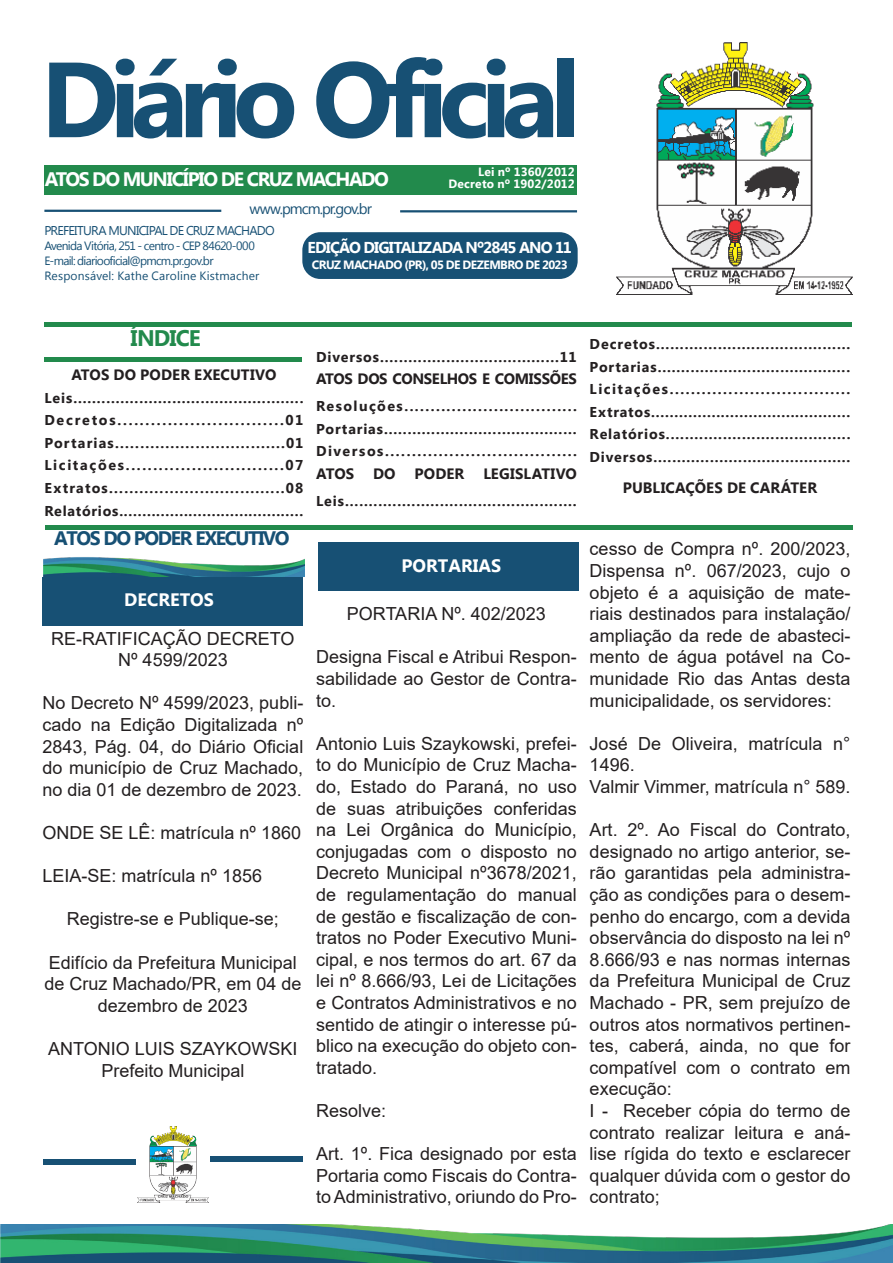
<style>
.page{position:relative;width:893px;height:1263px;background:#fff}
.page>*{position:absolute;margin:0;border:0;box-sizing:border-box;transform-origin:0 0}
.t1{font:700 106.5px "Myanmar Text";letter-spacing:-.085em;color:#175074}
.t2{font:700 22.5px "Myanmar Text";letter-spacing:-.04em;color:#228a4c}
.t3{font:700 19.5px "Myanmar Text";letter-spacing:-.075em;color:#fff}
.t4{font:700 19.5px "Myanmar Text";letter-spacing:-.07em;color:#175074}
.t5{font:18px/21.6px "Arial";color:#231f20;text-align:justify}
.t6{font:700 18px "Myanmar Text";color:#fff}
.t7{font:700 15.75px "Myanmar Text";letter-spacing:-.05em;color:#fff}
.t8{font:700 15px "Myanmar Text";color:#231f20}
.t9{font:700 15px "Myanmar Text";letter-spacing:-.025em;color:#231f20}
.t10{font:15px "Myanmar Text";letter-spacing:-.065em;color:#175074}
.t11{font:700 14.25px/22.5px "Myanmar Text";letter-spacing:.07em;color:#231f20}
.t12{font:700 14.25px/22.5px "Myanmar Text";letter-spacing:.095em;color:#231f20}
.t13{font:700 14.25px "Myanmar Text";letter-spacing:.05em;color:#231f20}
.t14{font:700 14.25px "Myanmar Text";letter-spacing:.105em;color:#231f20}
.t15{font:700 14.25px "Myanmar Text";letter-spacing:.115em;color:#231f20}
.t16{font:700 14.25px "Myanmar Text";letter-spacing:.125em;color:#231f20}
.t17{font:12.75px "Myanmar Text";letter-spacing:-.06em;color:#175074}
.t18{font:12px "Myanmar Text";letter-spacing:-.05em;color:#175074}
.t19{font:12px "Myanmar Text";letter-spacing:.015em;color:#175074}
.t20{font:700 12px "Myanmar Text";letter-spacing:-.035em;color:#fff}
.t21{font:700 12px "Myanmar Text";letter-spacing:.015em;color:#fff}
.t22{font:700 12px "Myanmar Text";letter-spacing:.005em;color:#fff}
</style>
<div class="page">
<img style="left:616px;top:42px;width:236px;height:252px">
<div style="left:44px;top:165px;width:533px;height:29px;background:#228a4c"></div>
<hr style="left:44px;top:210px;width:177px;height:2px;background:#175074">
<hr style="left:400px;top:210px;width:177px;height:2px;background:#175074">
<div style="left:302px;top:232px;width:276px;height:47px;background:#175074;border-radius:18px"></div>
<hr style="left:44px;top:322px;width:808px;height:4px;background:#228a4c">
<hr style="left:45px;top:525px;width:808px;height:4px;background:#228a4c">
<div style="left:44px;top:357px;width:258px;height:5px;background:#228a4c"></div>
<img style="left:0;top:1224px;width:893px;height:39px">
<img style="left:43px;top:557px;width:261px;height:20px">
<svg style="left:43px;top:1159px;width:92px;height:6px"></svg>
<img style="left:138px;top:1127px;width:70px;height:75px">
<svg style="left:210px;top:1156px;width:93px;height:6px"></svg>
<div style="left:43px;top:577px;width:260px;height:49px;background:#175074"></div>
<div style="left:318px;top:542px;width:261px;height:49px;background:#175074"></div>
<p class="t1" style="left:41px;top:38px;width:541px">Diário Oficial</p>
<p class="t3" style="left:45px;top:168px;width:346px">ATOS DO MUNICÍPIO DE CRUZ MACHADO</p>
<p class="t22" style="left:478px;top:164px;width:98px">Lei nº 1360/2012</p>
<p class="t21" style="left:448px;top:176px;width:128px">Decreto nº 1902/2012</p>
<p class="t10" style="left:249px;top:200px;width:124px">www.pmcm.pr.gov.br</p>
<p class="t17" style="left:44px;top:223px;width:232px">PREFEITURA MUNICIPAL DE CRUZ MACHADO</p>
<p class="t18" style="left:44px;top:239px;width:212px">Avenida Vitória, 251 - centro - CEP 84620-000</p>
<p class="t18" style="left:44px;top:254px;width:171px">E-mail: diariooficial@pmcm.pr.gov.br</p>
<p class="t19" style="left:44px;top:269px;width:217px">Responsável: Kathe Caroline Kistmacher</p>
<p class="t7" style="left:308px;top:238px;width:266px">EDIÇÃO DIGITALIZADA Nº2845 ANO 11</p>
<p class="t20" style="left:312px;top:258px;width:257px">CRUZ MACHADO (PR), 05 DE DEZEMBRO DE 2023</p>
<p class="t2" style="left:131px;top:325px;width:72px">ÍNDICE</p>
<p class="t8" style="left:71px;top:366px;width:207px">ATOS DO PODER EXECUTIVO</p>
<p class="t11" style="left:44px;top:387px;width:261px">Leis.................................................</p>
<p class="t16" style="left:44px;top:412px;width:260px">Decretos..............................01</p>
<p class="t11" style="left:44px;top:432px;width:260px">Portarias..................................01</p>
<p class="t15" style="left:44px;top:457px;width:260px">Licitações.............................07</p>
<p class="t11" style="left:44px;top:477px;width:260px">Extratos...................................08</p>
<p class="t13" style="left:44px;top:502px;width:260px">Relatórios........................................</p>
<p class="t4" style="left:54px;top:527px;width:237px">ATOS DO PODER EXECUTIVO</p>
<p class="t6" style="left:124px;top:589px;width:91px">DECRETOS</p>
<p class="t5" style="left:51px;top:627px;width:245px;text-align:center">RE-RATIFICAÇÃO DECRETO<br>Nº 4599/2023</p>
<p class="t5" style="left:43px;top:692px;width:262px">No Decreto Nº 4599/2023, publi&shy;cado na Edição Digitalizada nº 2843, Pág. 04, do Diário Oficial do município de Cruz Machado, no dia 01 de dezembro de 2023.</p>
<p class="t5" style="left:43px;top:822px;width:260px">ONDE SE LÊ: matrícula nº 1860</p>
<p class="t5" style="left:43px;top:865px;width:221px">LEIA-SE: matrícula nº 1856</p>
<p class="t5" style="left:67px;top:908px;width:214px">Registre-se e Publique-se;</p>
<p class="t5" style="left:44px;top:951px;width:259px;text-align:center">Edifício da Prefeitura Municipal de Cruz Machado/PR, em 04 de dezembro de 2023</p>
<p class="t5" style="left:48px;top:1038px;width:251px">ANTONIO LUIS SZAYKOWSKI</p>
<p class="t5" style="left:101px;top:1059px;width:145px">Prefeito Municipal</p>
<p class="t11" style="left:316px;top:345px;width:262px">Diversos......................................11</p>
<p class="t9" style="left:316px;top:370px;width:262px">ATOS DOS CONSELHOS E COMISSÕES</p>
<p class="t11" style="left:316px;top:395px;width:262px">Resoluções.................................<br>Portarias.........................................</p>
<p class="t14" style="left:316px;top:443px;width:262px">Diversos....................................</p>
<p class="t8" style="left:316px;top:465px;width:40px">ATOS</p>
<p class="t8" style="left:373px;top:465px;width:24px">DO</p>
<p class="t8" style="left:415px;top:465px;width:51px">PODER</p>
<p class="t8" style="left:483px;top:465px;width:95px">LEGISLATIVO</p>
<p class="t11" style="left:316px;top:489px;width:262px">Leis.................................................</p>
<p class="t6" style="left:401px;top:555px;width:101px">PORTARIAS</p>
<p class="t5" style="left:347px;top:603px;width:200px">PORTARIA Nº. 402/2023</p>
<p class="t5" style="left:316px;top:646px;width:262px">Designa Fiscal e Atribui Respon&shy;sabilidade ao Gestor de Contra&shy;to.</p>
<p class="t5" style="left:316px;top:732px;width:262px">Antonio Luis Szaykowski, prefei&shy;to do Município de Cruz Macha&shy;do, Estado do Paraná, no uso de suas atribuições conferidas na Lei Orgânica do Município, conjugadas com o disposto no Decreto Municipal nº3678/2021, de regulamentação do manual de gestão e fiscalização de con&shy;tratos no Poder Executivo Muni&shy;cipal, e nos termos do art. 67 da lei nº 8.666/93, Lei de Licitações e Contratos Administrativos e no sentido de atingir o interesse pú&shy;blico na execução do objeto con&shy;tratado.</p>
<p class="t5" style="left:316px;top:1100px;width:72px">Resolve:</p>
<p class="t5" style="left:316px;top:1143px;width:262px">Art. 1º. Fica designado por esta Portaria como Fiscais do Contra&shy;to Administrativo, oriundo do Pro-</p>
<p class="t11" style="left:590px;top:333px;width:262px">Decretos.........................................</p>
<p class="t12" style="left:590px;top:356px;width:262px">Portarias.........................................<br>Licitações..................................</p>
<p class="t11" style="left:590px;top:401px;width:262px">Extratos...........................................</p>
<p class="t11" style="left:590px;top:423px;width:262px">Relatórios.......................................</p>
<p class="t11" style="left:590px;top:446px;width:262px">Diversos..........................................</p>
<p class="t8" style="left:623px;top:479px;width:196px">PUBLICAÇÕES DE CARÁTER</p>
<p class="t5" style="left:590px;top:538px;width:262px">cesso de Compra nº. 200/2023, Dispensa nº. 067/2023, cujo o objeto é a aquisição de mate&shy;riais destinados para instalação/ ampliação da rede de abasteci&shy;mento de água potável na Co&shy;munidade Rio das Antas desta municipalidade, os servidores:</p>
<p class="t5" style="left:590px;top:732px;width:262px">José De Oliveira, matrícula n°<br>1496.</p>
<p class="t5" style="left:590px;top:776px;width:262px">Valmir Vimmer, matrícula n° 589.</p>
<p class="t5" style="left:590px;top:819px;width:262px">Art. 2º. Ao Fiscal do Contrato, designado no artigo anterior, se&shy;rão garantidas pela administra&shy;ção as condições para o desem&shy;penho do encargo, com a devida observância do disposto na lei nº 8.666/93 e nas normas internas da Prefeitura Municipal de Cruz Machado - PR, sem prejuízo de outros atos normativos pertinen&shy;tes, caberá, ainda, no que for compatível com o contrato em execução:</p>
<p class="t5" style="left:590px;top:1100px;width:262px">I - Receber cópia do termo de contrato realizar leitura e aná&shy;lise rígida do texto e esclarecer qualquer dúvida com o gestor do contrato;</p>
</div>
